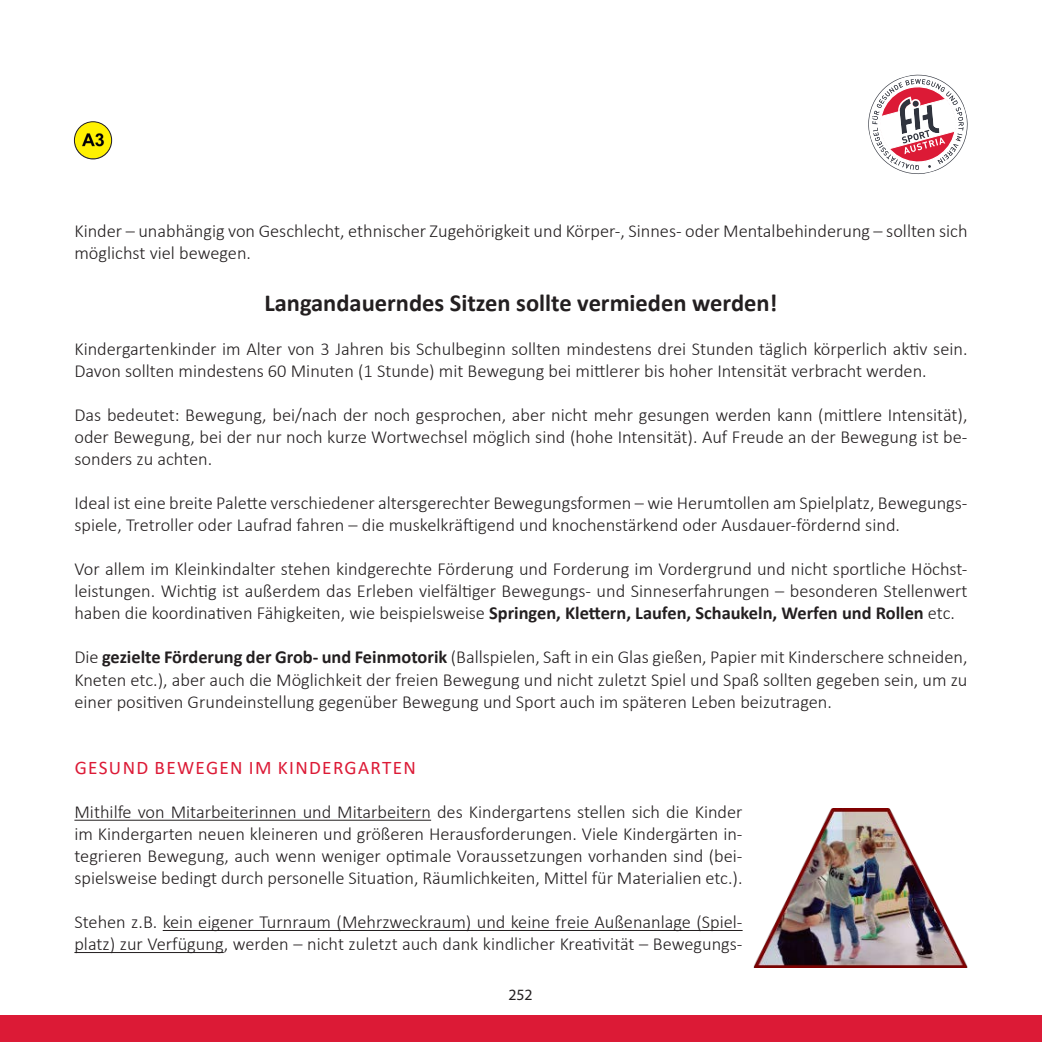
<style>
.page{position:relative;width:1042px;height:1042px;background:#fff}
.page>*{position:absolute;margin:0;border:0;box-sizing:border-box;transform-origin:0 0}
.t1{font:700 24.5px "Calibri";color:#231f20}
.t2{font:19.25px "Calibri";letter-spacing:.07em;color:#dc1a36}
.t3{font:300 18.38px/22.1px "Calibri";color:#231f20}
.t4{font:15.75px "Myriad Pro";color:#231f20}
.s1{font-weight:700}
</style>
<div class="page">
<hr style="left:74px;top:820px;width:357px;height:1px;background:#231f20">
<hr style="left:163px;top:930px;width:579px;height:1px;background:#231f20">
<hr style="left:74px;top:952px;width:150px;height:1px;background:#231f20">
<img style="left:754px;top:809px;width:213px;height:158px">
<img style="left:75px;top:122px;width:37px;height:37px;border-radius:18px">
<div style="left:74px;top:121px;width:38px;height:38px;border:1px solid #231f20;border-radius:50%"></div>
<div style="left:0;top:1015px;width:1042px;height:27px;background:#dc1a36"></div>
<svg style="left:868px;top:74px;width:100px;height:100px"></svg>
<p class="t3" style="left:74px;top:220px;width:894px">Kinder – unabhängig von Geschlecht, ethnischer Zugehörigkeit und Körper-, Sinnes- oder Mentalbehinderung – sollten sich möglichst viel bewegen.</p>
<h1 class="t1" style="left:264px;top:285px;width:515px">Langandauerndes Sitzen sollte vermieden werden!</h1>
<p class="t3" style="left:74px;top:337px;width:894px">Kindergartenkinder im Alter von 3 Jahren bis Schulbeginn sollten mindestens drei Stunden täglich körperlich aktiv sein.<br>Davon sollten mindestens 60 Minuten (1 Stunde) mit Bewegung bei mittlerer bis hoher Intensität verbracht werden.</p>
<p class="t3" style="left:74px;top:403px;width:894px;text-align:justify">Das bedeutet: Bewegung, bei/nach der noch gesprochen, aber nicht mehr gesungen werden kann (mittlere Intensität), oder Bewegung, bei der nur noch kurze Wortwechsel möglich sind (hohe Intensität). Auf Freude an der Bewegung ist be&shy;sonders zu achten.</p>
<p class="t3" style="left:74px;top:492px;width:894px">Ideal ist eine breite Palette verschiedener altersgerechter Bewegungsformen – wie Herumtollen am Spielplatz, Bewegungs&shy;spiele, Tretroller oder Laufrad fahren – die muskelkräftigend und knochenstärkend oder Ausdauer-fördernd sind.</p>
<p class="t3" style="left:74px;top:558px;width:894px;text-align:justify">Vor allem im Kleinkindalter stehen kindgerechte Förderung und Forderung im Vordergrund und nicht sportliche Höchst&shy;leistungen. Wichtig ist außerdem das Erleben vielfältiger Bewegungs- und Sinneserfahrungen – besonderen Stellenwert haben die koordinativen Fähigkeiten, wie beispielsweise <span class="s1">Springen, Klettern, Laufen, Schaukeln, Werfen und Rollen</span> etc.</p>
<p class="t3" style="left:74px;top:646px;width:894px;text-align:justify">Die <span class="s1">gezielte Förderung der Grob- und Feinmotorik</span> (Ballspielen, Saft in ein Glas gießen, Papier mit Kinderschere schneiden, Kneten etc.), aber auch die Möglichkeit der freien Bewegung und nicht zuletzt Spiel und Spaß sollten gegeben sein, um zu einer positiven Grundeinstellung gegenüber Bewegung und Sport auch im späteren Leben beizutragen.</p>
<p class="t2" style="left:75px;top:754px;width:343px">GESUND BEWEGEN IM KINDERGARTEN</p>
<p class="t3" style="left:74px;top:800px;width:670px;text-align:justify">Mithilfe von Mitarbeiterinnen und Mitarbeitern des Kindergartens stellen sich die Kinder im Kindergarten neuen kleineren und größeren Herausforderungen. Viele Kindergärten in&shy;tegrieren Bewegung, auch wenn weniger optimale Voraussetzungen vorhanden sind (bei&shy;spielsweise bedingt durch personelle Situation, Räumlichkeiten, Mittel für Materialien etc.).</p>
<p class="t3" style="left:74px;top:911px;width:670px">Stehen z.B. kein eigener Turnraum (Mehrzweckraum) und keine freie Außenanlage (Spiel&shy;platz) zur Verfügung, werden – nicht zuletzt auch dank kindlicher Kreativität – Bewegungs-</p>
<p class="t4" style="left:508px;top:985px;width:26px">252</p>
</div>
